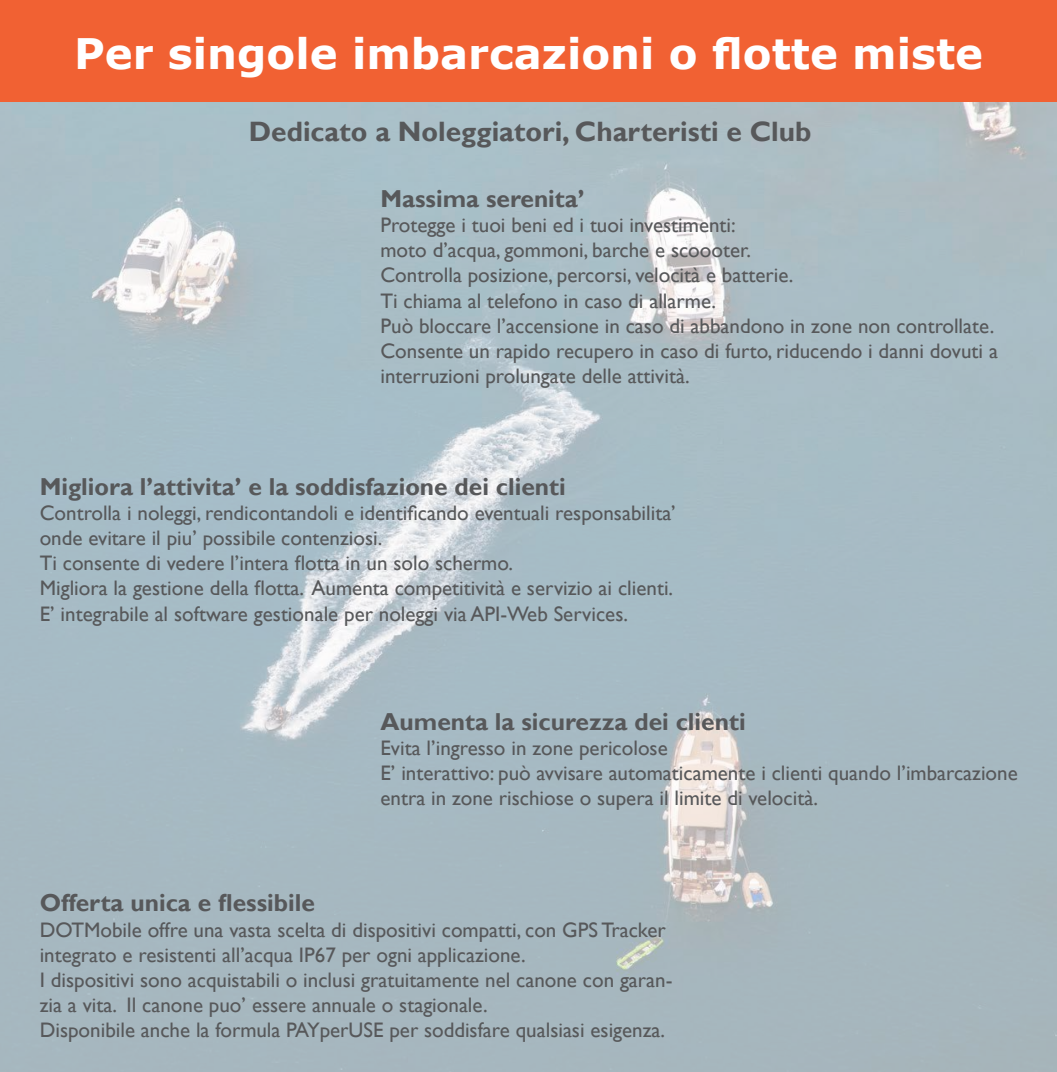
<style>
.page{position:relative;width:1057px;height:1072px;background:#fff}
.page>*{position:absolute;margin:0;border:0;box-sizing:border-box;transform-origin:0 0}
.t1{font:700 42px "Verdana";color:#fff}
.t2{font:700 28px "Gill Sans";color:#57585a}
.t3{font:700 24.5px "Gill Sans";color:#57585a}
.t4{font:21px/25.2px "Gill Sans";color:#57585a}
</style>
<div class="page">
<img style="left:0;top:102px;width:1057px;height:969px">
<div style="left:0;top:0;width:1057px;height:102px;background:#f16133"></div>
<h1 class="t1" style="left:74px;top:24px;width:910px">Per singole imbarcazioni o flotte miste</h1>
<h2 class="t2" style="left:249px;top:120px;width:564px">Dedicato a Noleggiatori, Charteristi e Club</h2>
<p class="t3" style="left:380px;top:188px;width:206px">Massima serenita’</p>
<p class="t4" style="left:380px;top:214px;width:619px">Protegge i tuoi beni ed i tuoi investimenti:<br>moto d’acqua, gommoni, barche e scoooter.<br>Controlla posizione, percorsi, velocità e batterie.<br>Ti chiama al telefono in caso di allarme.<br>Può bloccare l’accensione in caso di abbandono in zone non controllate.<br>Consente un rapido recupero in caso di furto, riducendo i danni dovuti a interruzioni prolungate delle attività.</p>
<p class="t3" style="left:40px;top:476px;width:527px">Migliora l’attivita’ e la soddisfazione dei clienti</p>
<p class="t4" style="left:40px;top:500px;width:637px">Controlla i noleggi, rendicontandoli e identificando eventuali responsabilita’ onde evitare il piu’ possibile contenziosi.<br>Ti consente di vedere l’intera flotta in un solo schermo.<br>Migliora la gestione della flotta. Aumenta competitività e servizio ai clienti.<br>E’ integrabile al software gestionale per noleggi via API-Web Services.</p>
<p class="t3" style="left:380px;top:711px;width:367px">Aumenta la sicurezza dei clienti</p>
<p class="t4" style="left:380px;top:737px;width:639px">Evita l’ingresso in zone pericolose<br>E’ interattivo: può avvisare automaticamente i clienti quando l’imbarcazione entra in zone rischiose o supera il limite di velocità.</p>
<p class="t3" style="left:40px;top:888px;width:277px">Offerta unica e flessibile</p>
<p class="t4" style="left:40px;top:917px;width:634px">DOTMobile offre una vasta scelta di dispositivi compatti, con GPS Tracker integrato e resistenti all’acqua IP67 per ogni applicazione.<br>I dispositivi sono acquistabili o inclusi gratuitamente nel canone con garan&shy;zia a vita. Il canone puo’ essere annuale o stagionale.<br>Disponibile anche la formula PAYperUSE per soddisfare qualsiasi esigenza.</p>
</div>
